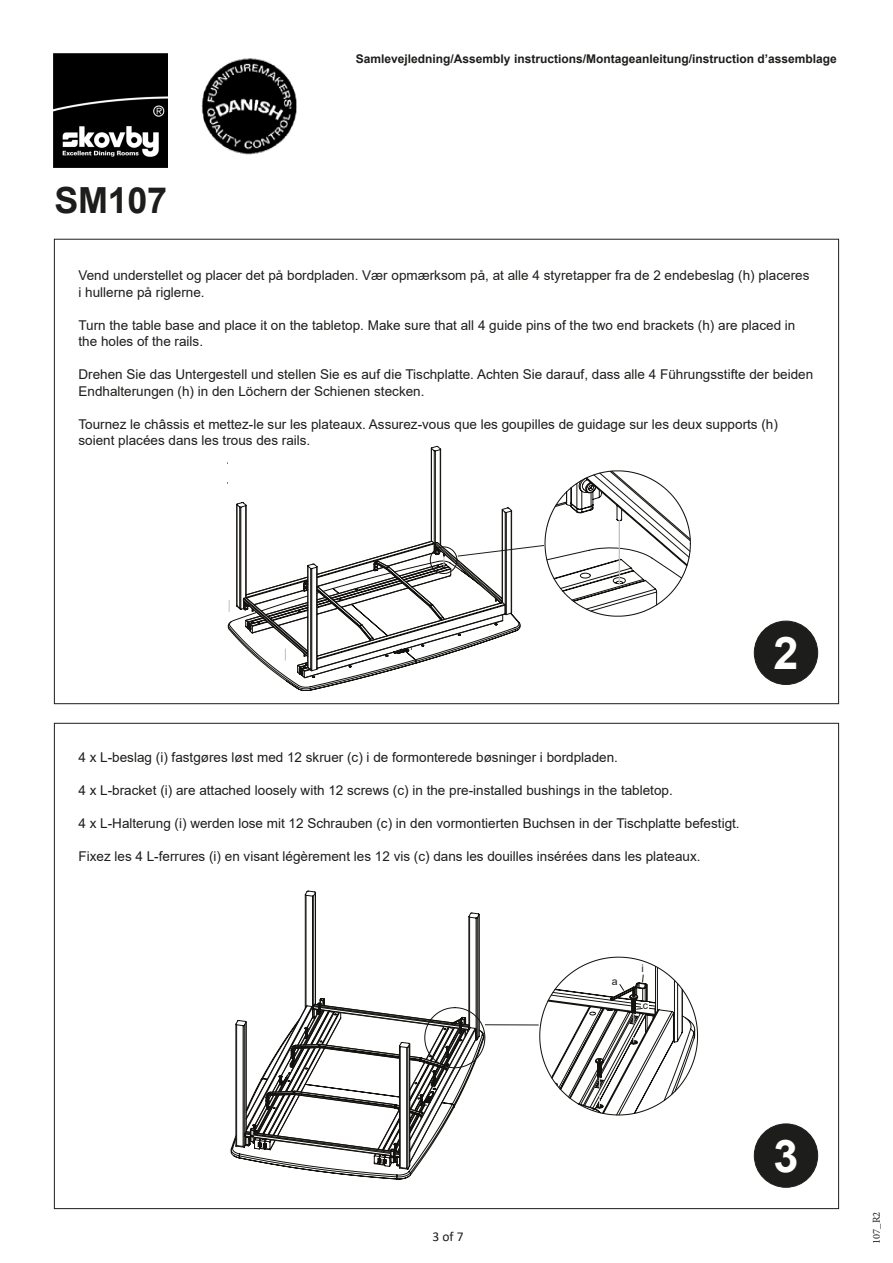
<style>
.page{position:relative;width:893px;height:1263px;background:#fff}
.page>*{position:absolute;margin:0;border:0;box-sizing:border-box;transform-origin:0 0}
.t1{font:700 45px "Arial";color:#fff}
.t2{font:700 36px "Arial";letter-spacing:-.01em;color:#1d1d1b}
.t3{font:13.5px/16.5px "Arial";color:#1d1d1b}
.t4{font:13.5px "Calibri";color:#1d1d1b}
.t5{font:700 12px "Arial";color:#1d1d1b}
.t6{font:10.5px "Minion Pro";color:#1d1d1b}
.t7{font:10.5px "Arial";color:#1d1d1b}
</style>
<div class="page">
<div style="left:754px;top:621px;width:64px;height:63px;background:#1d1d1b;border-radius:50%"></div>
<div style="left:754px;top:621px;width:64px;height:64px;border:1px solid #1d1d1b;border-radius:50%"></div>
<div style="left:754px;top:1124px;width:64px;height:63px;background:#1d1d1b;border-radius:50%"></div>
<div style="left:754px;top:1124px;width:64px;height:63px;border:1px solid #1d1d1b;border-radius:50%"></div>
<img style="left:201px;top:58px;width:96px;height:97px">
<img style="left:53px;top:53px;width:114px;height:114px">
<svg style="left:228px;top:445px;width:463px;height:246px"></svg>
<hr style="left:619px;top:521px;width:1px;height:63px;background:#cbc9c8">
<hr style="left:619px;top:521px;width:1px;height:62px;background:#bfbfbf">
<svg style="left:230px;top:891px;width:249px;height:262px"></svg>
<svg style="left:231px;top:998px;width:254px;height:181px"></svg>
<hr style="left:485px;top:1024px;width:54px;height:1px;background:#1d1d1b">
<svg style="left:539px;top:956px;width:160px;height:160px"></svg>
<p class="t2" style="left:54px;top:175px;width:114px">SM107</p>
<p class="t5" style="left:356px;top:50px;width:482px">Samlevejledning/Assembly instructions/Montageanleitung/instruction d’assemblage</p>
<p class="t3" style="left:79px;top:267px;width:732px">Vend understellet og placer det på bordpladen. Vær opmærksom på, at alle 4 styretapper fra de 2 endebeslag (h) placeres i hullerne på riglerne.</p>
<p class="t3" style="left:79px;top:317px;width:718px">Turn the table base and place it on the tabletop. Make sure that all 4 guide pins of the two end brackets (h) are placed in the holes of the rails.</p>
<p class="t3" style="left:79px;top:366px;width:736px">Drehen Sie das Untergestell und stellen Sie es auf die Tischplatte. Achten Sie darauf, dass alle 4 Führungsstifte der beiden<br>Endhalterungen (h) in den Löchern der Schienen stecken.</p>
<p class="t3" style="left:79px;top:416px;width:701px">Tournez le châssis et mettez-le sur les plateaux. Assurez-vous que les goupilles de guidage sur les deux supports (h) soient placées dans les trous des rails.</p>
<p class="t3" style="left:79px;top:749px;width:541px">4 x L-beslag (i) fastgøres løst med 12 skruer (c) i de formonterede bøsninger i bordpladen.</p>
<p class="t3" style="left:79px;top:782px;width:596px">4 x L-bracket (i) are attached loosely with 12 screws (c) in the pre-installed bushings in the tabletop.</p>
<p class="t3" style="left:79px;top:815px;width:663px">4 x L-Halterung (i) werden lose mit 12 Schrauben (c) in den vormontierten Buchsen in der Tischplatte befestigt.</p>
<p class="t3" style="left:79px;top:848px;width:623px">Fixez les 4 L-ferrures (i) en visant légèrement les 12 vis (c) dans les douilles insérées dans les plateaux.</p>
<p class="t1" style="left:773px;top:622px;width:27px">2</p>
<p class="t7" style="left:612px;top:974px;width:7px">a</p>
<p class="t7" style="left:642px;top:961px;width:4px">i</p>
<p class="t7" style="left:643px;top:998px;width:7px">c</p>
<p class="t4" style="left:432px;top:1227px;width:33px">3 of 7</p>
<p class="t1" style="left:773px;top:1124px;width:27px">3</p>
<p class="t6" style="left:869px;top:1244px;width:33px;rotate:-90deg">107_R2</p>
</div>
